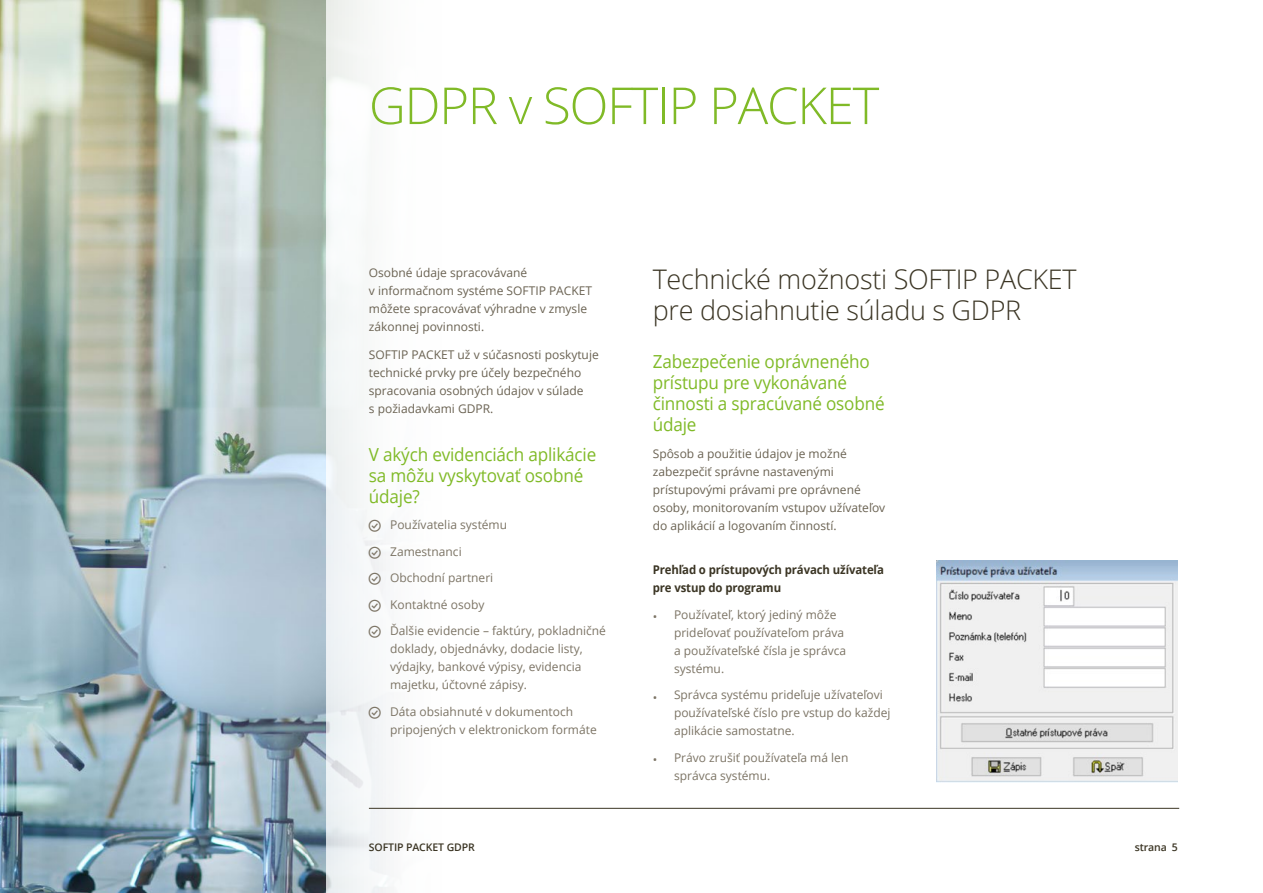
<style>
.page{position:relative;width:1263px;height:893px;background:#fff}
.page>*{position:absolute;margin:0;border:0;box-sizing:border-box;transform-origin:0 0}
.Head_2{font:300 51px "Open Sans";letter-spacing:-.025em;color:#80ba27}
.nadpis_tech{font:300 27px/31.5px "Open Sans";letter-spacing:-.01em;color:#3b3524}
.nadpis{font:18px/21px "Open Sans";letter-spacing:-.01em;color:#80ba27;scale:.95 1}
.t1{font:12px/18px "Open Sans";color:#7c7465}
.text{font:12px/18px "Open Sans";color:#6a6252}
.nadpis_2{font:700 12px/18px "Open Sans";letter-spacing:-.01em;color:#3b3524;scale:.95 1}
.t2{font:600 10.5px "Open Sans";letter-spacing:-.01em;color:#3b3524}
.s1{font-family:"SOFTIP ico"}
</style>
<div class="page">
<img style="left:0;top:0;width:326px;height:893px">
<img style="left:936px;top:561px;width:242px;height:221px">
<hr style="left:369px;top:808px;width:810px;height:1px;background:#3b3524">
<p class="Head_2" style="left:369px;top:71px;width:512px">GDPR v SOFTIP PACKET</p>
<p class="text" style="left:369px;top:263px;width:225px">Osobné údaje spracovávané<br>v informačnom systéme SOFTIP PACKET môžete spracovávať výhradne v zmysle zákonnej povinnosti.</p>
<p class="text" style="left:369px;top:345px;width:231px">SOFTIP PACKET už v súčasnosti poskytuje technické prvky pre účely bezpečného spracovania osobných údajov v súlade<br>s požiadavkami GDPR.</p>
<p class="nadpis" style="left:369px;top:443px;width:241px">V akých evidenciách aplikácie sa môžu vyskytovať osobné údaje?</p>
<p class="t1" style="left:369px;top:515px;width:140px"><span class="s1">ʹ</span> Používatelia systému</p>
<p class="t1" style="left:369px;top:542px;width:94px"><span class="s1">ʹ</span> Zamestnanci</p>
<p class="t1" style="left:369px;top:568px;width:126px"><span class="s1">ʹ</span> Obchodní partneri</p>
<p class="t1" style="left:369px;top:595px;width:117px"><span class="s1">ʹ</span> Kontaktné osoby</p>
<p class="t1" style="left:390px;top:621px;width:217px;text-indent:-21px"><span class="s1">ʹ</span> Ďalšie evidencie – faktúry, pokladničné doklady, objednávky, dodacie listy, výdajky, bankové výpisy, evidencia majetku, účtovné zápisy.</p>
<p class="t1" style="left:390px;top:702px;width:208px;text-indent:-21px"><span class="s1">ʹ</span> Dáta obsiahnuté v dokumentoch pripojených v elektronickom formáte</p>
<p class="nadpis_tech" style="left:653px;top:262px;width:425px">Technické možnosti SOFTIP PACKET pre dosiahnutie súladu s GDPR</p>
<p class="nadpis" style="left:653px;top:351px;width:246px">Zabezpečenie oprávneného prístupu pre vykonávané činnosti a spracúvané osobné údaje</p>
<p class="text" style="left:653px;top:444px;width:234px">Spôsob a použitie údajov je možné zabezpečiť správne nastavenými prístupovými právami pre oprávnené osoby, monitorovaním vstupov užívateľov do aplikácií a logovaním činností.</p>
<p class="nadpis_2" style="left:653px;top:561px;width:245px">Prehľad o prístupových právach užívateľa pre vstup do programu</p>
<p class="t1" style="left:674px;top:605px;width:174px;text-indent:-21px">• Používateľ, ktorý jediný môže prideľovať používateľom práva a používateľské čísla je správca systému.</p>
<p class="t1" style="left:674px;top:686px;width:218px;text-indent:-21px">• Správca systému prideľuje užívateľovi používateľské číslo pre vstup do každej aplikácie samostatne.</p>
<p class="t1" style="left:674px;top:748px;width:176px;text-indent:-21px">• Právo zrušiť používateľa má len správca systému.</p>
<p class="t2" style="left:369px;top:840px;width:107px">SOFTIP PACKET GDPR</p>
<p class="t2" style="left:1135px;top:840px;width:45px">strana 5</p>
</div>
